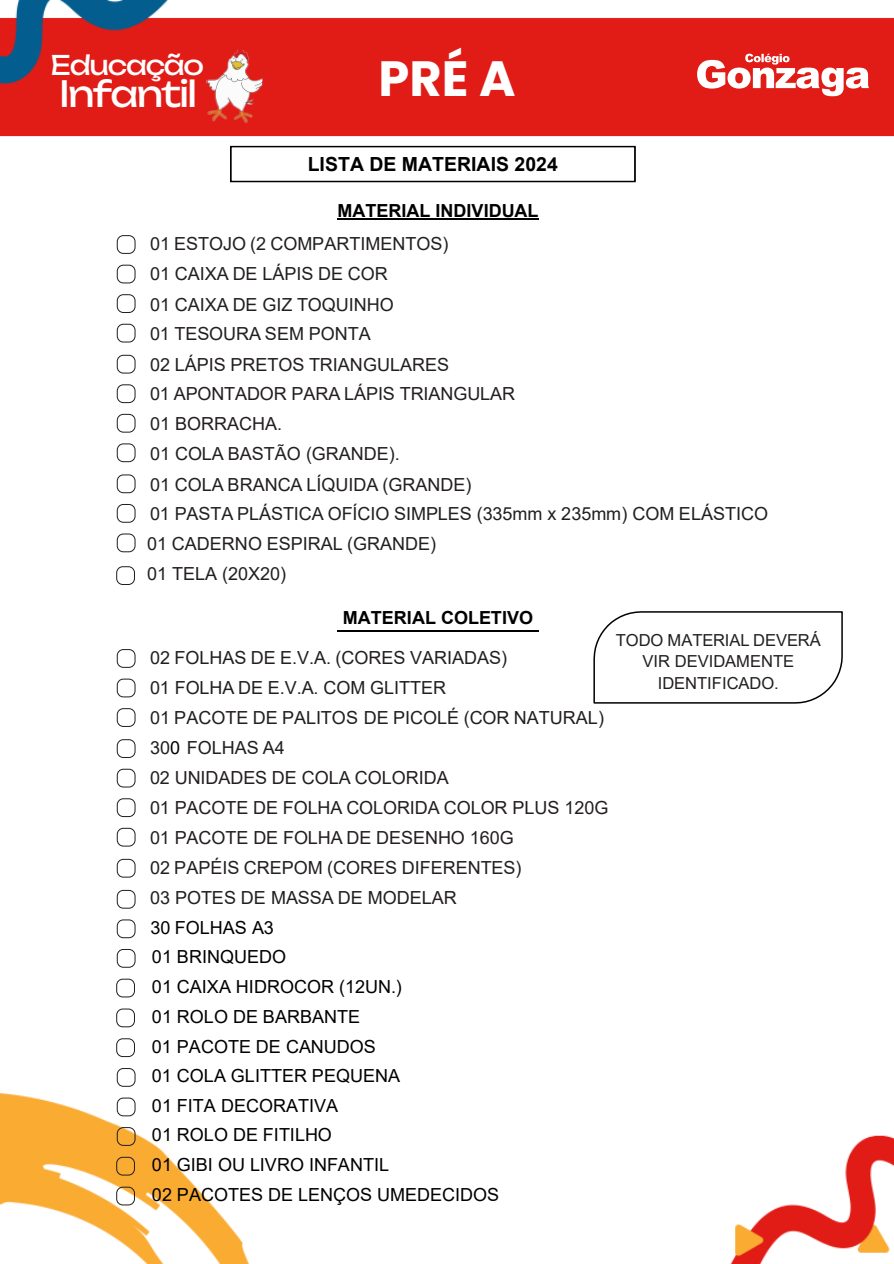
<style>
.page{position:relative;width:894px;height:1264px;background:#fff}
.page>*{position:absolute;margin:0;border:0;box-sizing:border-box;transform-origin:0 0}
.t1{font:700 49.5px "Poppins";color:#fff}
.t2{font:35.7px "Unbounded";letter-spacing:-.05em;color:#fff}
.t3{font:26.85px "Unbounded";letter-spacing:-.05em;color:#fff}
.t4{font:700 19.5px "Arial";color:#000}
.t5{font:18px/30px "Arial";color:#231f20}
.t6{font:18px/29.7px "Arial";color:#000}
.t7{font:700 18px "Arial";color:#000}
.t8{font:16.5px/21.1px "Arial";letter-spacing:-.005em;color:#231f20;text-align:center}
</style>
<div class="page">
<img style="left:0;top:0;width:893px;height:1263px">
<svg style="left:592px;top:610px;width:251px;height:94px"></svg>
<svg style="left:697px;top:54px;width:171px;height:42px"></svg>
<img style="left:205px;top:49px;width:58px;height:74px">
<hr style="left:337px;top:218px;width:201px;height:2px;background:#000">
<hr style="left:337px;top:629px;width:201px;height:2px;background:#000">
<div style="left:230px;top:146px;width:405px;height:36px;border:2px solid #000"></div>
<div style="left:117px;top:235px;width:18px;height:19px;border:1px solid #1e1e1c;border-radius:6px"></div>
<div style="left:117px;top:265px;width:18px;height:18px;border:1px solid #1e1e1c;border-radius:6px"></div>
<div style="left:117px;top:294px;width:18px;height:19px;border:1px solid #1e1e1c;border-radius:6px"></div>
<div style="left:117px;top:324px;width:18px;height:18px;border:1px solid #1e1e1c;border-radius:6px"></div>
<div style="left:117px;top:355px;width:18px;height:18px;border:1px solid #1e1e1c;border-radius:6px"></div>
<div style="left:117px;top:384px;width:18px;height:19px;border:1px solid #1e1e1c;border-radius:6px"></div>
<div style="left:117px;top:414px;width:18px;height:18px;border:1px solid #1e1e1c;border-radius:6px"></div>
<div style="left:117px;top:443px;width:18px;height:19px;border:1px solid #1e1e1c;border-radius:6px"></div>
<div style="left:117px;top:474px;width:18px;height:19px;border:1px solid #1e1e1c;border-radius:6px"></div>
<div style="left:117px;top:504px;width:18px;height:18px;border:1px solid #1e1e1c;border-radius:6px"></div>
<div style="left:117px;top:533px;width:18px;height:19px;border:1px solid #1e1e1c;border-radius:6px"></div>
<div style="left:116px;top:566px;width:19px;height:18px;border:1px solid #1e1e1c;border-radius:6px"></div>
<div style="left:117px;top:649px;width:18px;height:18px;border:1px solid #1e1e1c;border-radius:6px"></div>
<div style="left:117px;top:678px;width:18px;height:19px;border:1px solid #1e1e1c;border-radius:6px"></div>
<div style="left:117px;top:708px;width:18px;height:18px;border:1px solid #1e1e1c;border-radius:6px"></div>
<div style="left:117px;top:739px;width:18px;height:18px;border:1px solid #1e1e1c;border-radius:6px"></div>
<div style="left:117px;top:768px;width:18px;height:19px;border:1px solid #1e1e1c;border-radius:6px"></div>
<div style="left:117px;top:798px;width:18px;height:18px;border:1px solid #1e1e1c;border-radius:6px"></div>
<div style="left:117px;top:827px;width:18px;height:19px;border:1px solid #1e1e1c;border-radius:6px"></div>
<div style="left:117px;top:858px;width:18px;height:19px;border:1px solid #1e1e1c;border-radius:6px"></div>
<div style="left:117px;top:889px;width:18px;height:19px;border:1px solid #1e1e1c;border-radius:6px"></div>
<div style="left:117px;top:919px;width:18px;height:18px;border:1px solid #1e1e1c;border-radius:6px"></div>
<div style="left:117px;top:948px;width:18px;height:19px;border:1px solid #1e1e1c;border-radius:6px"></div>
<div style="left:116px;top:978px;width:19px;height:19px;border:1px solid #1e1e1c;border-radius:6px"></div>
<div style="left:116px;top:1008px;width:19px;height:18px;border:1px solid #1e1e1c;border-radius:6px"></div>
<div style="left:116px;top:1038px;width:19px;height:18px;border:1px solid #1e1e1c;border-radius:6px"></div>
<div style="left:117px;top:1067px;width:18px;height:19px;border:1px solid #1e1e1c;border-radius:6px"></div>
<div style="left:117px;top:1097px;width:18px;height:18px;border:1px solid #1e1e1c;border-radius:6px"></div>
<div style="left:117px;top:1126px;width:18px;height:19px;border:1px solid #1e1e1c;border-radius:6px"></div>
<div style="left:116px;top:1156px;width:19px;height:19px;border:1px solid #1e1e1c;border-radius:6px"></div>
<div style="left:116px;top:1186px;width:19px;height:18px;border:1px solid #1e1e1c;border-radius:6px"></div>
<h3 class="t3" style="left:51px;top:44px;width:155px">Educação</h3>
<h2 class="t2" style="left:59px;top:65px;width:139px">Infantil</h2>
<h1 class="t1" style="left:378px;top:49px;width:138px">PRÉ A</h1>
<p class="t4" style="left:308px;top:150px;width:251px">LISTA DE MATERIAIS 2024</p>
<p class="t7" style="left:337px;top:197px;width:202px">MATERIAL INDIVIDUAL</p>
<p class="t5" style="left:147px;top:229px;width:622px">01 ESTOJO (2 COMPARTIMENTOS)<br>01 CAIXA DE LÁPIS DE COR<br>01 CAIXA DE GIZ TOQUINHO<br>01 TESOURA SEM PONTA<br>02 LÁPIS PRETOS TRIANGULARES<br>01 APONTADOR PARA LÁPIS TRIANGULAR<br>01 BORRACHA.<br>01 COLA BASTÃO (GRANDE).<br>01 COLA BRANCA LÍQUIDA (GRANDE)<br>01 PASTA PLÁSTICA OFÍCIO SIMPLES (335mm x 235mm) COM ELÁSTICO<br>01 CADERNO ESPIRAL (GRANDE)<br>01 TELA (20X20)</p>
<p class="t7" style="left:343px;top:605px;width:192px">MATERIAL COLETIVO</p>
<p class="t5" style="left:150px;top:642px;width:460px">02 FOLHAS DE E.V.A. (CORES VARIADAS)<br>01 FOLHA DE E.V.A. COM GLITTER<br>01 PACOTE DE PALITOS DE PICOLÉ (COR NATURAL)<br>30 FOLHAS A4<br>02 UNIDADES DE COLA COLORIDA<br>01 PACOTE DE FOLHA COLORIDA COLOR PLUS 120G<br>01 PACOTE DE FOLHA DE DESENHO 160G<br>02 PAPÉIS CREPOM (CORES DIFERENTES)<br>03 POTES DE MASSA DE MODELAR</p>
<p class="t6" style="left:150px;top:912px;width:350px">30 FOLHAS A3<br>01 BRINQUEDO<br>01 CAIXA HIDROCOR (12UN.)<br>01 ROLO DE BARBANTE<br>01 PACOTE DE CANUDOS<br>01 COLA GLITTER PEQUENA<br>01 FITA DECORATIVA<br>01 ROLO DE FITILHO<br>01 GIBI OU LIVRO INFANTIL<br>02 PACOTES DE LENÇOS UMEDECIDOS</p>
<p class="t6" style="left:170px;top:732px;width:12px">0</p>
<p class="t8" style="left:615px;top:629px;width:206px">TODO MATERIAL DEVERÁ<br>VIR DEVIDAMENTE<br>IDENTIFICADO.</p>
</div>
